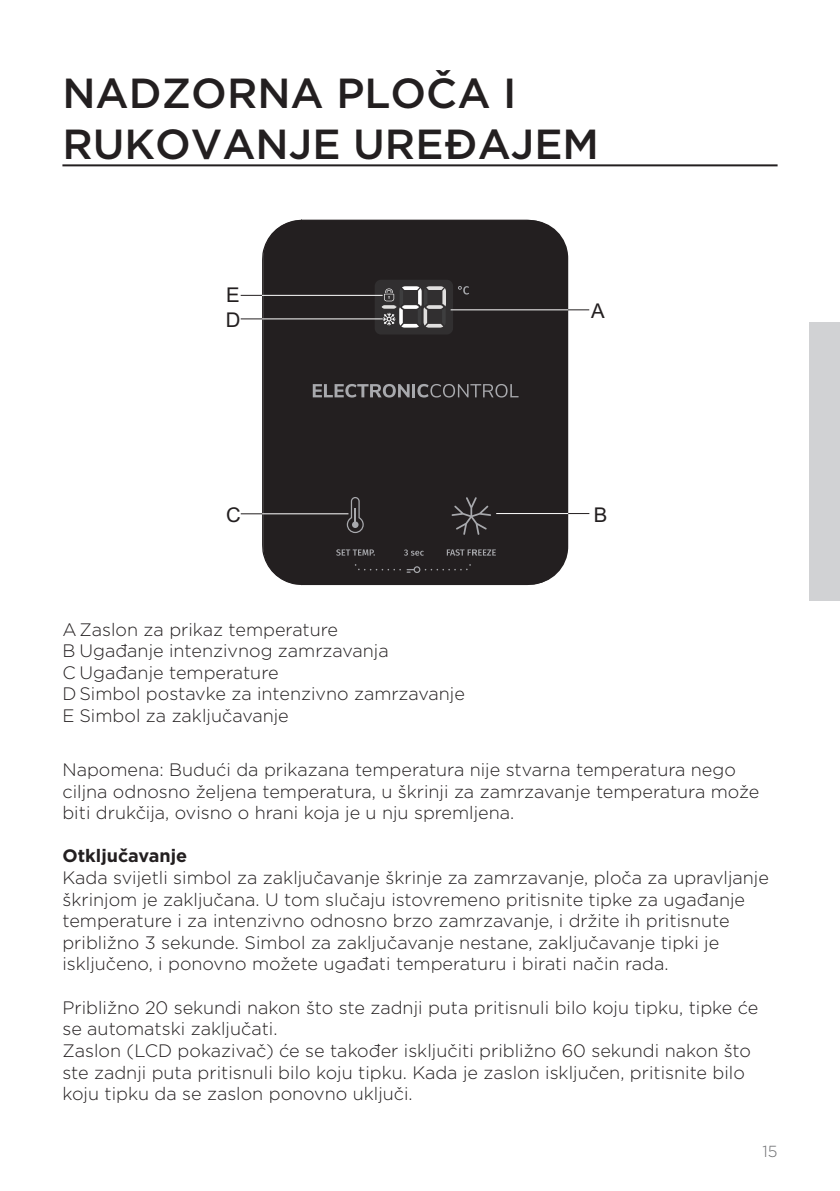
<style>
.page{position:relative;width:840px;height:1191px;background:#fff}
.page>*{position:absolute;margin:0;border:0;box-sizing:border-box;transform-origin:0 0}
.glavni_naslov{font:500 42px/50.4px "Gotham";color:#231f20}
.t1{font:20.4px "Arial";color:#231f20}
.seznam{font:300 18px/21.6px "Gotham";color:#231f20}
.seznam-2{font:700 18px "Gotham";color:#231f20}
.t2{font:300 16px "Gotham";color:#6c6d70}
</style>
<div class="page">
<hr style="left:62px;top:164px;width:715px;height:2px;background:#231f20">
<div style="left:808px;top:322px;width:31px;height:279px;background:#d1d2d4"></div>
<div style="left:261px;top:219px;width:307px;height:367px;background:#231f20"></div>
<div style="left:374px;top:280px;width:79px;height:54px;background:#312f30;border-radius:6px"></div>
<svg style="left:381px;top:286px;width:65px;height:42px"></svg>
<svg style="left:457px;top:286px;width:12px;height:8px"></svg>
<svg style="left:336px;top:549px;width:38px;height:6px"></svg>
<svg style="left:403px;top:549px;width:20px;height:6px"></svg>
<svg style="left:346px;top:497px;width:17px;height:36px"></svg>
<div style="left:352px;top:521px;width:6px;height:7px;background:#a8a9ad;border-radius:50%"></div>
<svg style="left:312px;top:384px;width:206px;height:13px;background:#555355"></svg>
<svg style="left:451px;top:497px;width:40px;height:38px;background:#393637"></svg>
<svg style="left:406px;top:564px;width:64px;height:9px"></svg>
<svg style="left:354px;top:564px;width:46px;height:6px"></svg>
<svg style="left:446px;top:549px;width:49px;height:6px"></svg>
<hr style="left:240px;top:295px;width:129px;height:1px;background:#231f20">
<hr style="left:262px;top:295px;width:120px;height:1px;background:#fff">
<hr style="left:240px;top:318px;width:129px;height:1px;background:#231f20">
<hr style="left:262px;top:318px;width:120px;height:1px;background:#fff">
<hr style="left:460px;top:309px;width:129px;height:1px;background:#231f20">
<hr style="left:450px;top:309px;width:118px;height:1px;background:#fff">
<hr style="left:240px;top:513px;width:103px;height:1px;background:#231f20">
<hr style="left:262px;top:513px;width:86px;height:1px;background:#fff">
<hr style="left:501px;top:513px;width:88px;height:1px;background:#231f20">
<hr style="left:496px;top:513px;width:72px;height:1px;background:#fff">
<p class="glavni_naslov" style="left:62px;top:68px;width:538px">NADZORNA PLOČA I<br>RUKOVANJE UREĐAJEM</p>
<p class="t1" style="left:226px;top:283px;width:15px">E</p>
<p class="t1" style="left:226px;top:308px;width:16px">D</p>
<p class="t1" style="left:591px;top:299px;width:15px">A</p>
<p class="t1" style="left:226px;top:503px;width:16px">C</p>
<p class="t1" style="left:593px;top:503px;width:15px">B</p>
<p class="seznam" style="left:62px;top:618px;width:277px">AZaslon za prikaz temperature</p>
<p class="seznam" style="left:62px;top:639px;width:327px">B Ugađanje intenzivnog zamrzavanja</p>
<p class="seznam" style="left:62px;top:661px;width:217px">C Ugađanje temperature</p>
<p class="seznam" style="left:62px;top:682px;width:404px">D Simbol postavke za intenzivno zamrzavanje</p>
<p class="seznam" style="left:62px;top:704px;width:228px">E Simbol za zaključavanje</p>
<p class="seznam" style="left:62px;top:758px;width:698px">Napomena: Budući da prikazana temperatura nije stvarna temperatura nego ciljna odnosno željena temperatura, u škrinji za zamrzavanje temperatura može biti drukčija, ovisno o hrani koja je u nju spremljena.</p>
<p class="seznam-2" style="left:62px;top:844px;width:126px">Otključavanje</p>
<p class="seznam" style="left:62px;top:866px;width:707px">Kada svijetli simbol za zaključavanje škrinje za zamrzavanje, ploča za upravljanje škrinjom je zaključana. U tom slučaju istovremeno pritisnite tipke za ugađanje temperature i za intenzivno odnosno brzo zamrzavanje, i držite ih pritisnute približno 3 sekunde. Simbol za zaključavanje nestane, zaključavanje tipki je isključeno, i ponovno možete ugađati temperaturu i birati način rada.</p>
<p class="seznam" style="left:62px;top:996px;width:697px">Približno 20 sekundi nakon što ste zadnji puta pritisnuli bilo koju tipku, tipke će se automatski zaključati.</p>
<p class="seznam" style="left:62px;top:1039px;width:689px">Zaslon (LCD pokazivač) će se također isključiti približno 60 sekundi nakon što ste zadnji puta pritisnuli bilo koju tipku. Kada je zaslon isključen, pritisnite bilo koju tipku da se zaslon ponovno uključi.</p>
<p class="t2" style="left:762px;top:1140px;width:17px">15</p>
</div>
